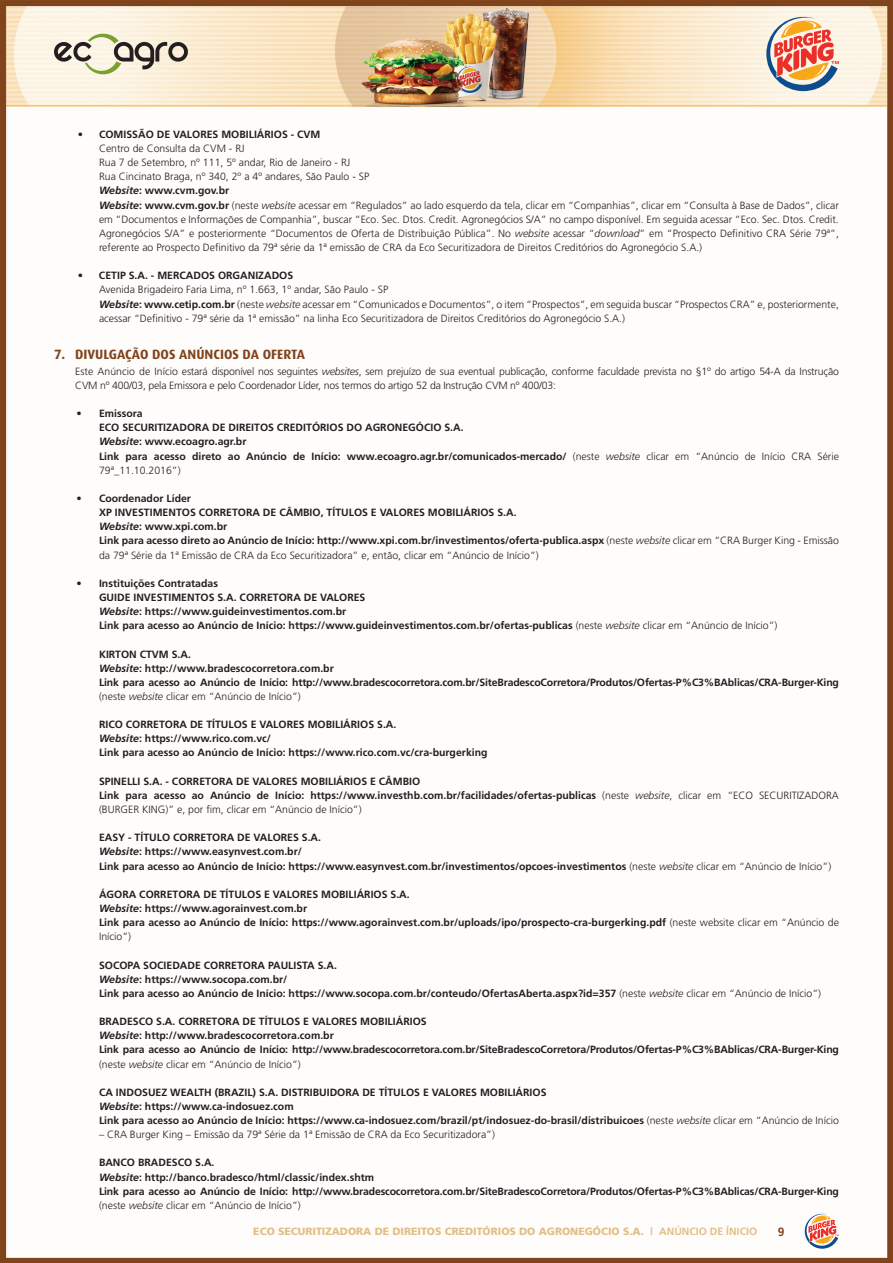
<style>
.page{position:relative;width:893px;height:1263px;background:#fff}
.page>*{position:absolute;margin:0;border:0;box-sizing:border-box;transform-origin:0 0}
.t1{font:700 13.5px "Dax";color:#81431c}
.t2{font:700 12px "Frutiger";color:#81431c}
.t3{font:700 10.5px/14.1px "Frutiger";color:#231f20}
.t4{font:300 10.5px/14.1px "Frutiger";color:#231f20}
.t5{font:300 10.5px/14.1px "Frutiger";letter-spacing:-.02em;color:#231f20}
.t6{font:900 10.5px "Frutiger";color:#e3bd86}
.s1{font-weight:700}
.s2{font-weight:700;font-style:italic}
.s3{font-style:italic}
.s4{font-weight:300}
.s5{font-weight:300;font-style:italic}
</style>
<div class="page">
<img style="left:0;top:0;width:893px;height:1263px">
<svg style="left:805px;top:1214px;width:34px;height:35px"></svg>
<svg style="left:54px;top:34px;width:134px;height:40px;background:#c8c2b0"></svg>
<svg style="left:766px;top:17px;width:73px;height:74px;background:#d9a795"></svg>
<p class="t4" style="left:99px;top:127px;width:741px;text-indent:-21px">• <span class="s1">COMISSÃO DE VALORES MOBILIÁRIOS - CVM<br></span>Centro de Consulta da CVM - RJ<br>Rua 7 de Setembro, nº 111, 5º andar, Rio de Janeiro - RJ<br>Rua Cincinato Braga, nº 340, 2º a 4º andares, São Paulo - SP<br><span class="s2">Website</span><span class="s1">: www.cvm.gov.br<br></span><span class="s2">Website</span><span class="s1">: www.cvm.gov.br</span> (neste <span class="s3">website</span> acessar em “Regulados” ao lado esquerdo da tela, clicar em “Companhias”, clicar em “Consulta à Base de Dados”, clicar em “Documentos e Informações de Companhia”, buscar “Eco. Sec. Dtos. Credit. Agronegócios S/A” no campo disponível. Em seguida acessar “Eco. Sec. Dtos. Credit.<br>Agronegócios S/A” e posteriormente “Documentos de Oferta de Distribuição Pública”. No <span class="s3">website</span> acessar “<span class="s3">download</span>” em “Prospecto Definitivo CRA Série 79ª”, referente ao Prospecto Definitivo da 79ª série da 1ª emissão de CRA da Eco Securitizadora de Direitos Creditórios do Agronegócio S.A.)</p>
<p class="t3" style="left:78px;top:268px;width:217px">• CETIP S.A. - MERCADOS ORGANIZADOS</p>
<p class="t4" style="left:99px;top:283px;width:741px">Avenida Brigadeiro Faria Lima, nº 1.663, 1º andar, São Paulo - SP<br><span class="s2">Website</span><span class="s1">: www.cetip.com.br</span> (neste <span class="s3">website</span> acessar em “Comunicados e Documentos”, o item “Prospectos”, em seguida buscar “Prospectos CRA” e, posteriormente, acessar “Definitivo - 79ª série da 1ª emissão” na linha Eco Securitizadora de Direitos Creditórios do Agronegócio S.A.)</p>
<p class="t1" style="left:54px;top:346px;width:253px">7. DIVULGAÇÃO DOS ANÚNCIOS DA OFERTA</p>
<p class="t5" style="left:75px;top:364px;width:765px">Este Anúncio de Início estará disponível nos seguintes <span class="s3">websites</span>, sem prejuízo de sua eventual publicação, conforme faculdade prevista no §1º do artigo 54-A da Instrução<br>CVM nº 400/03, pela Emissora e pelo Coordenador Líder, nos termos do artigo 52 da Instrução CVM nº 400/03:</p>
<p class="t3" style="left:99px;top:406px;width:741px;text-indent:-23px">• Emissora<br>ECO SECURITIZADORA DE DIREITOS CREDITÓRIOS DO AGRONEGÓCIO S.A.<br><span class="s3">Website</span>: www.ecoagro.agr.br<br>Link para acesso direto ao Anúncio de Início: www.ecoagro.agr.br/comunicados-mercado/ <span class="s4">(neste</span> <span class="s5">website</span> <span class="s4">clicar em “Anúncio de Início CRA Série 79ª_11.10.2016”)</span></p>
<p class="t3" style="left:99px;top:491px;width:741px;text-indent:-23px">• Coordenador Líder<br>XP INVESTIMENTOS CORRETORA DE CÂMBIO, TÍTULOS E VALORES MOBILIÁRIOS S.A.<br><span class="s3">Website</span>: www.xpi.com.br<br>Link para acesso direto ao Anúncio de Início: http://www.xpi.com.br/investimentos/oferta-publica.aspx <span class="s4">(neste</span> <span class="s5">website</span> <span class="s4">clicar em “CRA Burger King - Emissão da 79ª Série da 1ª Emissão de CRA da Eco Securitizadora” e, então, clicar em “Anúncio de Início”)</span></p>
<p class="t3" style="left:99px;top:576px;width:680px;text-indent:-23px">• Instituições Contratadas<br>GUIDE INVESTIMENTOS S.A. CORRETORA DE VALORES<br><span class="s3">Website</span>: https://www.guideinvestimentos.com.br<br>Link para acesso ao Anúncio de Início: https://www.guideinvestimentos.com.br/ofertas-publicas <span class="s4">(neste</span> <span class="s5">website</span> <span class="s4">clicar em “Anúncio de Início”)</span></p>
<p class="t3" style="left:99px;top:647px;width:741px">KIRTON CTVM S.A.<br><span class="s3">Website</span>: http://www.bradescocorretora.com.br<br>Link para acesso ao Anúncio de Início: http://www.bradescocorretora.com.br/SiteBradescoCorretora/Produtos/Ofertas-P%C3%BAblicas/CRA-Burger-King <span class="s4">(neste</span> <span class="s5">website</span> <span class="s4">clicar em “Anúncio de Início”)</span></p>
<p class="t3" style="left:99px;top:717px;width:390px">RICO CORRETORA DE TÍTULOS E VALORES MOBILIÁRIOS S.A.<br><span class="s3">Website</span>: https://www.rico.com.vc/<br>Link para acesso ao Anúncio de Início: https://www.rico.com.vc/cra-burgerking</p>
<p class="t3" style="left:99px;top:774px;width:741px">SPINELLI S.A. - CORRETORA DE VALORES MOBILIÁRIOS E CÂMBIO<br>Link para acesso ao Anúncio de Início: https://www.investhb.com.br/facilidades/ofertas-publicas <span class="s4">(neste</span> <span class="s5">website</span><span class="s4">, clicar em “ECO SECURITIZADORA (BURGER KING)” e, por fim, clicar em “Anúncio de Início”)</span></p>
<p class="t3" style="left:99px;top:830px;width:734px">EASY - TÍTULO CORRETORA DE VALORES S.A.<br><span class="s3">Website</span>: https://www.easynvest.com.br/<br>Link para acesso ao Anúncio de Início: https://www.easynvest.com.br/investimentos/opcoes-investimentos <span class="s4">(neste</span> <span class="s5">website</span> <span class="s4">clicar em “Anúncio de Início”)</span></p>
<p class="t3" style="left:99px;top:887px;width:741px">ÁGORA CORRETORA DE TÍTULOS E VALORES MOBILIÁRIOS S.A.<br><span class="s3">Website</span>: https://www.agorainvest.com.br<br>Link para acesso ao Anúncio de Início: https://www.agorainvest.com.br/uploads/ipo/prospecto-cra-burgerking.pdf <span class="s4">(neste website clicar em “Anúncio de Início”)</span></p>
<p class="t3" style="left:99px;top:958px;width:724px">SOCOPA SOCIEDADE CORRETORA PAULISTA S.A.<br><span class="s3">Website</span>: https://www.socopa.com.br/<br>Link para acesso ao Anúncio de Início: https://www.socopa.com.br/conteudo/OfertasAberta.aspx?id=357 <span class="s4">(neste</span> <span class="s5">website</span> <span class="s4">clicar em “Anúncio de Início”)</span></p>
<p class="t3" style="left:99px;top:1014px;width:741px">BRADESCO S.A. CORRETORA DE TÍTULOS E VALORES MOBILIÁRIOS<br><span class="s3">Website</span>: http://www.bradescocorretora.com.br<br>Link para acesso ao Anúncio de Início: http://www.bradescocorretora.com.br/SiteBradescoCorretora/Produtos/Ofertas-P%C3%BAblicas/CRA-Burger-King <span class="s4">(neste</span> <span class="s5">website</span> <span class="s4">clicar em “Anúncio de Início”)</span></p>
<p class="t3" style="left:99px;top:1085px;width:741px">CA INDOSUEZ WEALTH (BRAZIL) S.A. DISTRIBUIDORA DE TÍTULOS E VALORES MOBILIÁRIOS<br><span class="s3">Website</span>: https://www.ca-indosuez.com<br>Link para acesso ao Anúncio de Início: https://www.ca-indosuez.com/brazil/pt/indosuez-do-brasil/distribuicoes <span class="s4">(neste</span> <span class="s5">website</span> <span class="s4">clicar em “Anúncio de Início</span></p>
<p class="t4" style="left:99px;top:1127px;width:398px">– CRA Burger King – Emissão da 79ª Série da 1ª Emissão de CRA da Eco Securitizadora”)</p>
<p class="t3" style="left:99px;top:1156px;width:741px">BANCO BRADESCO S.A.<br><span class="s3">Website</span>: http://banco.bradesco/html/classic/index.shtm<br>Link para acesso ao Anúncio de Início: http://www.bradescocorretora.com.br/SiteBradescoCorretora/Produtos/Ofertas-P%C3%BAblicas/CRA-Burger-King <span class="s4">(neste</span> <span class="s5">website</span> <span class="s4">clicar em “Anúncio de Início”)</span></p>
<p class="t6" style="left:253px;top:1225px;width:505px">ECO SECURITIZADORA DE DIREITOS CREDITÓRIOS DO AGRONEGÓCIO S.A. | <span class="s1">ANÚNCIO DE ÍNICIO</span></p>
<p class="t2" style="left:778px;top:1224px;width:8px">9</p>
</div>
